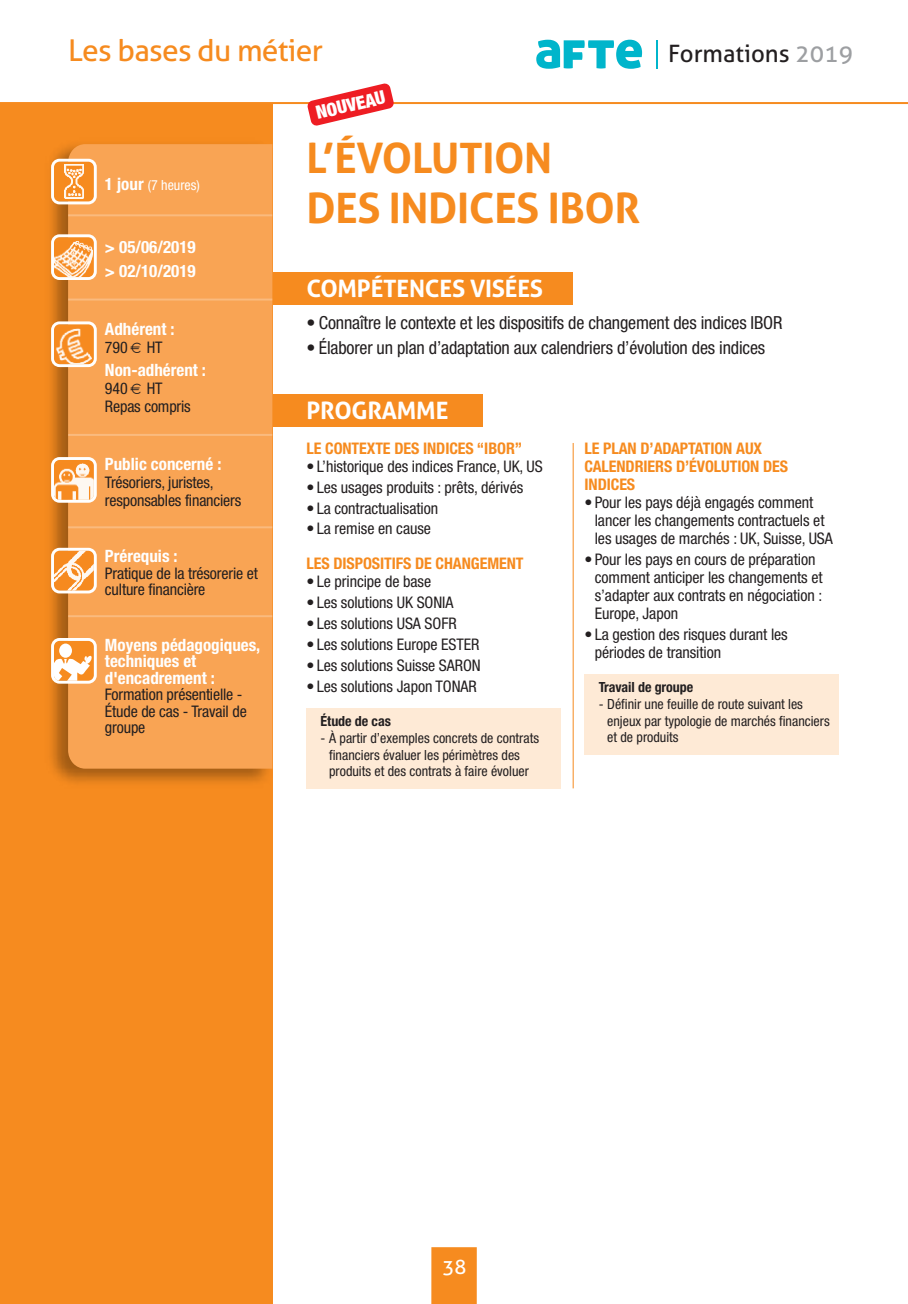
<style>
.page{position:relative;width:908px;height:1304px;background:#fff}
.page>*{position:absolute;margin:0;border:0;box-sizing:border-box;transform-origin:0 0}
.t1{font:700 42px/50.4px "Aller";letter-spacing:-.01em;color:#f68b1f}
.t2{font:30px "Aller";letter-spacing:-.025em;color:#f68b1f}
.t3{font:700 24px "Aller";letter-spacing:-.01em;color:#fff}
.t4{font:24px "Aller";color:#231f20}
.t5{font:20px "Aller";color:#fff}
.t6{font:900 condensed 18.4px "Helvetica Neue";color:#fff}
.t7{font:condensed 18px "Helvetica Neue";letter-spacing:-.01em;color:#231f20}
.t8{font:700 condensed 17px/16.4px "Helvetica Neue";color:#fff}
.t9{font:condensed 16px/18px "Helvetica Neue";letter-spacing:-.005em;color:#231f20}
.t10{font:700 condensed 16px/18px "Helvetica Neue";letter-spacing:-.005em;color:#f68b1f}
.t11{font:condensed 14px/16.8px "Helvetica Neue";color:#231f20}
.t12{font:700 condensed 14px "Helvetica Neue";letter-spacing:-.005em;color:#231f20}
.t13{font:condensed 14px "Helvetica Neue";color:#fff}
.s1{color:#9d9fa2}
.s2{font-weight:700;font-size:17px}
</style>
<div class="page">
<div style="left:255px;top:395px;width:227px;height:32px;background:#f68b1f"></div>
<div style="left:255px;top:272px;width:318px;height:32px;background:#f68b1f"></div>
<div style="left:431px;top:1247px;width:45px;height:57px;background:#f68b1f"></div>
<div style="left:0;top:103px;width:272px;height:1201px;background:#f68b1f"></div>
<hr style="left:0;top:102px;width:907px;height:2px;background:#f68b1f">
<svg style="left:656px;top:40px;width:1px;height:28px"></svg>
<svg style="left:536px;top:40px;width:105px;height:29px"></svg>
<div style="left:306px;top:708px;width:255px;height:80px;background:#feead6"></div>
<div style="left:584px;top:674px;width:254px;height:80px;background:#feead6"></div>
<hr style="left:572px;top:443px;width:1px;height:345px;background:#f68b1f">
<img style="left:50px;top:135px;width:229px;height:658px">
<div style="left:68px;top:144px;width:204px;height:625px;background:#f9a454"></div>
<hr style="left:68px;top:214px;width:204px;height:2px;background:#fff;opacity:.25">
<hr style="left:68px;top:299px;width:204px;height:2px;background:#fff;opacity:.25">
<hr style="left:68px;top:434px;width:204px;height:2px;background:#fab87a">
<hr style="left:68px;top:526px;width:204px;height:2px;background:#f9b272">
<hr style="left:68px;top:615px;width:204px;height:2px;background:#fab574">
<svg style="left:51px;top:159px;width:46px;height:45px"></svg>
<svg style="left:51px;top:234px;width:46px;height:46px"></svg>
<svg style="left:51px;top:321px;width:46px;height:46px"></svg>
<svg style="left:51px;top:457px;width:46px;height:46px"></svg>
<svg style="left:51px;top:548px;width:46px;height:45px"></svg>
<svg style="left:51px;top:638px;width:46px;height:46px"></svg>
<svg style="left:307px;top:83px;width:87px;height:43px"></svg>
<svg style="left:131px;top:342px;width:10px;height:11px"></svg>
<svg style="left:131px;top:384px;width:10px;height:10px"></svg>
<h2 class="t2" style="left:68px;top:32px;width:256px">les bases du métier</h2>
<h3 class="t4" style="left:668px;top:39px;width:186px">Formations <span class="s1">2019</span></h3>
<p class="t13" style="left:105px;top:180px;width:96px"><span class="s2">1 jour</span> (7 heures)</p>
<p class="t8" style="left:105px;top:234px;width:92px;line-height:23.6px">&gt; 05/06/2019 &gt; 02/10/2019</p>
<p class="t8" style="left:105px;top:319px;width:71px">Adhérent :</p>
<p class="t9" style="left:105px;top:339px;width:59px">790 HT</p>
<p class="t8" style="left:105px;top:361px;width:102px">Non-adhérent :</p>
<p class="t9" style="left:105px;top:381px;width:87px">940 HT<br>Repas compris</p>
<p class="t8" style="left:105px;top:455px;width:118px">Public concerné :</p>
<p class="t9" style="left:105px;top:475px;width:138px">Trésoriers, juristes, responsables financiers</p>
<p class="t8" style="left:105px;top:547px;width:74px">Prérequis :</p>
<p class="t9" style="left:105px;top:566px;width:154px;line-height:16.4px">Pratique de la trésorerie et culture financière</p>
<p class="t8" style="left:105px;top:636px;width:157px">Moyens pédagogiques, techniques et d'encadrement :</p>
<p class="t9" style="left:105px;top:688px;width:143px;line-height:16.4px">Formation présentielle -<br>Étude de cas - Travail de groupe</p>
<p class="t6" style="left:313px;top:98px;width:72px;rotate:-13deg">NOUVEAU</p>
<h1 class="t1" style="left:306px;top:132px;width:335px">L’ÉVOLUTION<br>DES INDICES IBOR</h1>
<h3 class="t3" style="left:306px;top:273px;width:238px">COMPÉTENCES VISÉES</h3>
<p class="t7" style="left:306px;top:316px;width:477px">• Connaître le contexte et les dispositifs de changement des indices IBOR</p>
<p class="t7" style="left:306px;top:341px;width:460px">• Élaborer un plan d’adaptation aux calendriers d’évolution des indices</p>
<h3 class="t3" style="left:306px;top:396px;width:143px">PROGRAMME</h3>
<p class="t10" style="left:306px;top:441px;width:217px">LE CONTEXTE DES INDICES “IBOR”</p>
<p class="t9" style="left:306px;top:459px;width:238px">• L’historique des indices France, UK, US</p>
<p class="t9" style="left:306px;top:479px;width:218px">• Les usages produits : prêts, dérivés</p>
<p class="t9" style="left:306px;top:500px;width:133px">• La contractualisation</p>
<p class="t9" style="left:306px;top:521px;width:126px">• La remise en cause</p>
<p class="t10" style="left:306px;top:556px;width:218px">LES DISPOSITIFS DE CHANGEMENT</p>
<p class="t9" style="left:306px;top:574px;width:126px">• Le principe de base</p>
<p class="t9" style="left:306px;top:595px;width:148px">• Les solutions UK SONIA</p>
<p class="t9" style="left:306px;top:616px;width:152px">• Les solutions USA SOFR</p>
<p class="t9" style="left:306px;top:637px;width:174px">• Les solutions Europe ESTER</p>
<p class="t9" style="left:306px;top:658px;width:176px">• Les solutions Suisse SARON</p>
<p class="t9" style="left:306px;top:678px;width:172px">• Les solutions Japon TONAR</p>
<p class="t12" style="left:320px;top:716px;width:72px">Étude de cas</p>
<p class="t11" style="left:329px;top:731px;width:211px;text-indent:-9px">- À partir d’exemples concrets de contrats financiers évaluer les périmètres des produits et des contrats à faire évoluer</p>
<p class="t10" style="left:584px;top:441px;width:205px">LE PLAN D’ADAPTATION AUX<br>CALENDRIERS D’ÉVOLUTION DES<br>INDICES</p>
<p class="t9" style="left:594px;top:495px;width:239px;text-indent:-10px">• Pour les pays déjà engagés comment lancer les changements contractuels et les usages de marchés : UK, Suisse, USA</p>
<p class="t9" style="left:594px;top:551px;width:229px;text-indent:-10px">• Pour les pays en cours de préparation comment anticiper les changements et s’adapter aux contrats en négociation :<br>Europe, Japon</p>
<p class="t9" style="left:594px;top:626px;width:194px;text-indent:-10px">• La gestion des risques durant les périodes de transition</p>
<p class="t12" style="left:598px;top:682px;width:96px">Travail de groupe</p>
<p class="t11" style="left:607px;top:697px;width:224px;text-indent:-9px">- Définir une feuille de route suivant les enjeux par typologie de marchés financiers et de produits</p>
<p class="t5" style="left:442px;top:1255px;width:26px">38</p>
</div>
